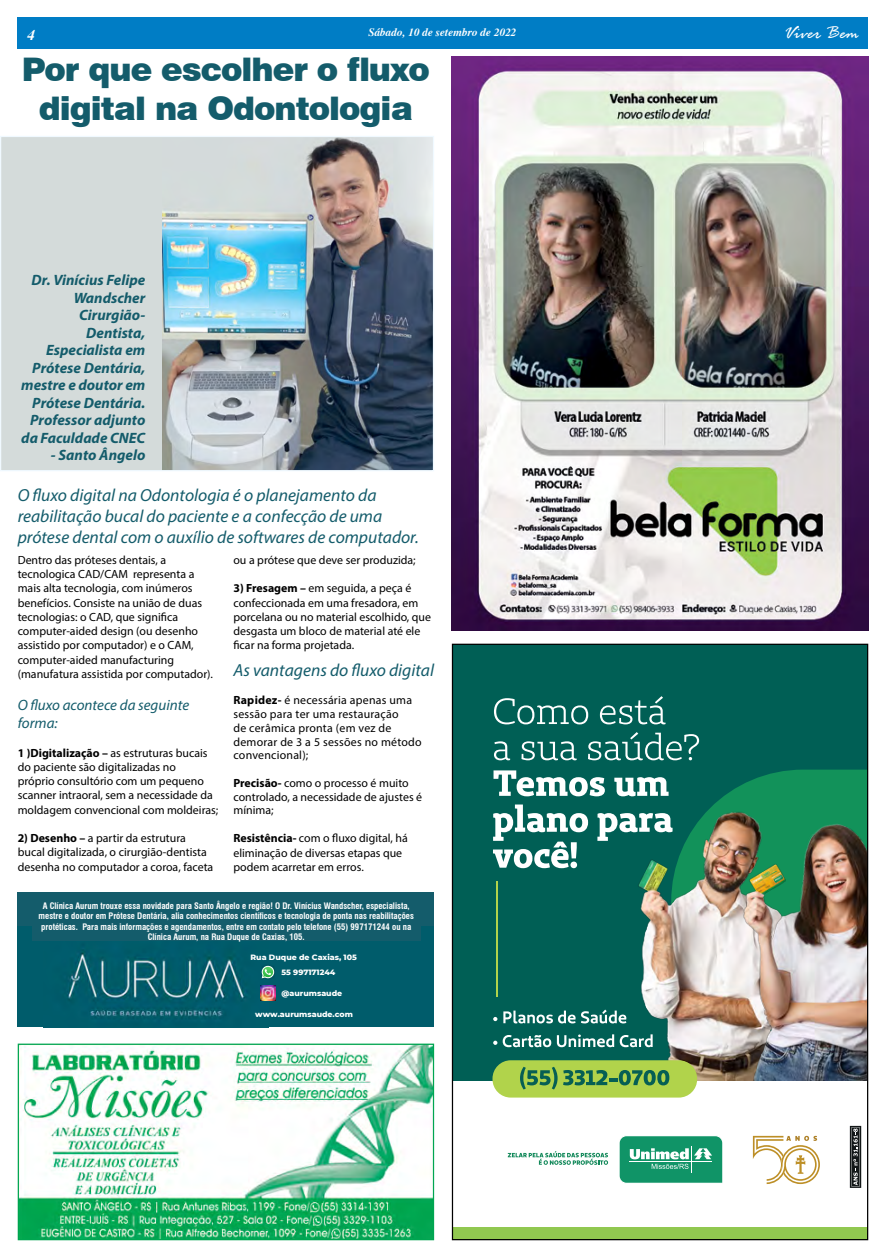
<style>
.page{position:relative;width:886px;height:1258px;background:#fff}
.page>*{position:absolute;margin:0;border:0;box-sizing:border-box;transform-origin:0 0}
.t1{font:900 32.5px/39px "Swiss 721 BT";letter-spacing:-.03em;color:#145c6b;text-align:center}
.t2{font:italic 20px "Rage";color:#fff}
.t3{font:italic 17.5px/21px "Myriad Pro";color:#145c6b}
.t4{font:italic 700 15px/17.5px "Myriad Pro";color:#145c6b;text-align:right}
.t5{font:italic 15px/18px "Myriad Pro";color:#145c6b}
.t6{font:italic 700 15px "Times";color:#fff}
.t7{font:11.88px/14.2px "Myriad Pro";color:#000}
.t8{font:11.88px/13.8px "Myriad Pro";letter-spacing:.02em;color:#000}
.t9{font:italic 700 11.25px "Times";color:#fff}
.t10{font:700 condensed 8.75px/10.5px "Swiss 721 BT";color:#fff;text-align:center}
.t11{font:800 7.88px/14.9px "Montserrat";color:#fff}
.s1{font-weight:700}
</style>
<div class="page">
<div style="left:18px;top:18px;width:850px;height:31px;background:#007dc5"></div>
<div style="left:452px;top:644px;width:415px;height:437px;background:#005f55"></div>
<img style="left:584px;top:773px;width:282px;height:308px">
<svg style="left:494px;top:698px;width:94px;height:26px"></svg>
<svg style="left:600px;top:696px;width:65px;height:28px"></svg>
<svg style="left:494px;top:741px;width:16px;height:19px"></svg>
<svg style="left:521px;top:741px;width:56px;height:19px"></svg>
<svg style="left:588px;top:732px;width:111px;height:28px"></svg>
<svg style="left:493px;top:770px;width:112px;height:26px"></svg>
<svg style="left:614px;top:777px;width:54px;height:19px"></svg>
<svg style="left:597px;top:813px;width:75px;height:28px"></svg>
<svg style="left:493px;top:804px;width:95px;height:64px"></svg>
<svg style="left:493px;top:1017px;width:4px;height:4px"></svg>
<svg style="left:503px;top:1009px;width:123px;height:14px"></svg>
<svg style="left:493px;top:1041px;width:4px;height:4px"></svg>
<svg style="left:503px;top:1035px;width:48px;height:12px"></svg>
<svg style="left:557px;top:1034px;width:57px;height:13px"></svg>
<svg style="left:620px;top:1034px;width:33px;height:13px"></svg>
<svg style="left:753px;top:1136px;width:67px;height:48px"></svg>
<svg style="left:619px;top:1136px;width:104px;height:47px"></svg>
<svg style="left:508px;top:1151px;width:100px;height:14px"></svg>
<div style="left:452px;top:1227px;width:415px;height:13px;background:#91c850"></div>
<svg style="left:850px;top:1126px;width:11px;height:62px"></svg>
<div style="left:492px;top:1060px;width:205px;height:37px;background:#b1d34b;border-radius:18px"></div>
<svg style="left:520px;top:1067px;width:37px;height:22px"></svg>
<svg style="left:563px;top:1070px;width:106px;height:15px"></svg>
<hr style="left:496px;top:881px;width:1px;height:116px;background:#b1d34b">
<img style="left:20px;top:1046px;width:412px;height:192px">
<div style="left:18px;top:1044px;width:416px;height:196px;border:1px solid #00a651"></div>
<img style="left:452px;top:57px;width:416px;height:574px">
<div style="left:18px;top:893px;width:416px;height:134px;background:#145c6b"></div>
<div style="left:18px;top:926px;width:416px;height:101px;background:#005c6b"></div>
<img style="left:43px;top:940px;width:225px;height:79px">
<img style="left:261px;top:965px;width:14px;height:14px">
<svg style="left:262px;top:966px;width:12px;height:12px"></svg>
<img style="left:260px;top:985px;width:16px;height:16px">
<div style="left:32px;top:902px;width:389px;height:38px;background:#145c6b"></div>
<div style="left:1px;top:136px;width:432px;height:335px;background:#d4dbda"></div>
<img style="left:162px;top:138px;width:270px;height:331px">
<div style="left:0;top:136px;width:434px;height:335px;border:1px solid #f0f9ff"></div>
<p class="t6" style="left:28px;top:26px;width:9px">4</p>
<p class="t9" style="left:368px;top:26px;width:150px">Sábado, 10 de setembro de 2022</p>
<h2 class="t2" style="left:783px;top:22px;width:77px">Viver Bem</h2>
<h1 class="t1" style="left:22px;top:50px;width:410px">Por que escolher o fluxo digital na Odontologia</h1>
<p class="t4" style="left:21px;top:271px;width:126px">Dr. Vinícius Felipe<br>Wandscher<br>Cirurgião-<br>Dentista,<br>Especialista em<br>Prótese Dentária, mestre e doutor em<br>Prótese Dentária.<br>Professor adjunto da Faculdade CNEC</p>
<p class="t4" style="left:51px;top:446px;width:96px">- Santo Ângelo</p>
<h3 class="t3" style="left:18px;top:484px;width:403px">O fluxo digital na Odontologia é o planejamento da reabilitação bucal do paciente e a confecção de uma prótese dental com o auxílio de softwares de computador.</h3>
<p class="t7" style="left:18px;top:553px;width:197px">Dentro das próteses dentais, a tecnologica CAD/CAM representa a mais alta tecnologia, com inúmeros benefícios. Consiste na união de duas tecnologias: o CAD, que significa computer-aided design (ou desenho assistido por computador) e o CAM, computer-aided manufacturing (manufatura assistida por computador).</p>
<p class="t5" style="left:18px;top:696px;width:173px">O fluxo acontece da seguinte forma:</p>
<p class="t7" style="left:18px;top:745px;width:202px"><span class="s1">1 )Digitalização –</span> as estruturas bucais do paciente são digitalizadas no<br>próprio consultório com um pequeno scanner intraoral, sem a necessidade da moldagem convencional com moldeiras;</p>
<p class="t7" style="left:18px;top:831px;width:197px"><span class="s1">2) Desenho –</span> a partir da estrutura bucal digitalizada, o cirurgião-dentista desenha no computador a coroa, faceta</p>
<p class="t7" style="left:233px;top:553px;width:184px">ou a prótese que deve ser produzida;</p>
<p class="t7" style="left:233px;top:581px;width:199px"><span class="s1">3) Fresagem –</span> em seguida, a peça é confeccionada em uma fresadora, em porcelana ou no material escolhido, que desgasta um bloco de material até ele ficar na forma projetada.</p>
<h3 class="t3" style="left:233px;top:660px;width:202px">As vantagens do fluxo digital</h3>
<p class="t8" style="left:233px;top:693px;width:190px"><span class="s1">Rapidez-</span> é necessária apenas uma sessão para ter uma restauração<br>de cerâmica pronta (em vez de demorar de 3 a 5 sessões no método convencional);</p>
<p class="t7" style="left:233px;top:776px;width:190px;line-height:13.8px"><span class="s1">Precisão-</span> como o processo é muito controlado, a necessidade de ajustes é mínima;</p>
<p class="t7" style="left:233px;top:831px;width:176px"><span class="s1">Resistência-</span> com o fluxo digital, há eliminação de diversas etapas que podem acarretar em erros.</p>
<p class="t10" style="left:39px;top:900px;width:377px">A Clínica Aurum trouxe essa novidade para Santo Ângelo e região! O Dr. Vinícius Wandscher, especialista, mestre e doutor em Prótese Dentária, alia conhecimentos científicos e tecnologia de ponta nas reabilitações protéticas. Para mais informações e agendamentos, entre em contato pelo telefone (55) 997171244 ou na Clínica Aurum, na Rua Duque de Caxias, 105.</p>
<p class="t11" style="left:281px;top:949px;width:77px;text-indent:-31px">Rua Duque de Caxias, 105<br>55 997171244</p>
<p class="t11" style="left:281px;top:985px;width:62px">@aurumsaude</p>
<p class="t11" style="left:255px;top:1006px;width:99px">www.aurumsaude.com</p>
</div>
